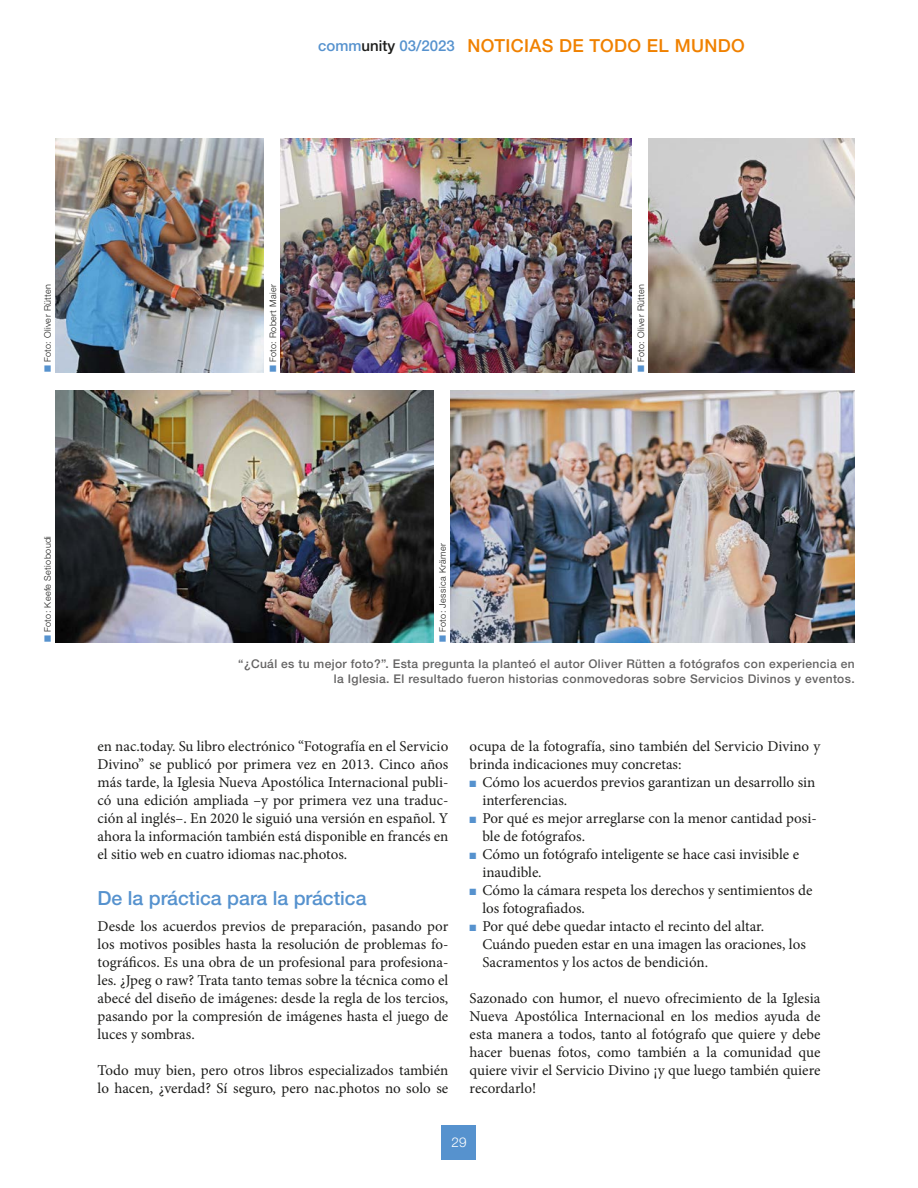
<style>
.page{position:relative;width:918px;height:1188px;background:#fff}
.page>*{position:absolute;margin:0;border:0;box-sizing:border-box;transform-origin:0 0}
.t1{font:500 19.5px "Helvetica Neue LTW1 G";color:#5692ce}
.t2{font:500 18px "Helvetica Neue LTW1 G";letter-spacing:.02em;color:#f08100}
.t3{font:15px/18px "Minion Pro";color:#1d1d1b}
.t4{font:300 13.5px "Helvetica Neue LTW1 G";color:#fff}
.t5{font:500 12px/14.4px "Helvetica Neue LTW1 G";letter-spacing:.03em;color:#646363;text-align:right}
.t6{font:300 9px "Helvetica Neue LTW1 G";letter-spacing:.04em;color:#1d1d1b}
.s1{color:#5692ce}
.s2{font-size:15px;color:#5692ce}
.s3{font-size:15px;color:#1d1d1b}
</style>
<div class="page">
<div style="left:442px;top:1125px;width:34px;height:34px;background:#5692ce"></div>
<img style="left:280px;top:138px;width:351px;height:234px">
<img style="left:55px;top:390px;width:378px;height:252px">
<img style="left:450px;top:390px;width:405px;height:252px">
<img style="left:55px;top:138px;width:208px;height:234px">
<img style="left:648px;top:138px;width:207px;height:234px">
<p class="t6" style="left:42px;top:372px;width:90px;rotate:-90deg"><span class="s1">■</span> Foto: Oliver Rütten</p>
<p class="t2" style="left:318px;top:35px;width:428px"><span class="s2">comm</span><span class="s3">unity</span> <span class="s2">03/2023</span> NOTICIAS DE TODO EL MUNDO</p>
<p class="t6" style="left:267px;top:372px;width:90px;rotate:-90deg"><span class="s1">■</span> Foto: Robert Maier</p>
<p class="t6" style="left:635px;top:372px;width:90px;rotate:-90deg"><span class="s1">■</span> Foto: Oliver Rütten</p>
<p class="t6" style="left:42px;top:642px;width:107px;rotate:-90deg"><span class="s1">■</span> Foto: Keefe Setioboudi</p>
<p class="t6" style="left:437px;top:642px;width:100px;rotate:-90deg"><span class="s1">■</span> Foto: Jessica Krämer</p>
<p class="t5" style="left:238px;top:657px;width:618px">“¿Cuál es tu mejor foto?”. Esta pregunta la planteó el autor Oliver Rütten a fotógrafos con experiencia en la Iglesia. El resultado fueron historias conmovedoras sobre Servicios Divinos y eventos.</p>
<p class="t3" style="left:98px;top:737px;width:352px;text-align:justify">en nac.today. Su libro electrónico “Fotografía en el Servicio Divino” se publicó por primera vez en 2013. Cinco años más tarde, la Iglesia Nueva Apostólica Internacional publi&shy;có una edición ampliada –y por primera vez una traduc&shy;ción al inglés–. En 2020 le siguió una versión en español. Y ahora la información también está disponible en francés en el sitio web en cuatro idiomas nac.photos.</p>
<h1 class="t1" style="left:98px;top:886px;width:271px">De la práctica para la práctica</h1>
<p class="t3" style="left:98px;top:917px;width:352px;text-align:justify">Desde los acuerdos previos de preparación, pasando por los motivos posibles hasta la resolución de problemas fo&shy;tográficos. Es una obra de un profesional para profesiona&shy;les. ¿Jpeg o raw? Trata tanto temas sobre la técnica como el abecé del diseño de imágenes: desde la regla de los tercios, pasando por la compresión de imágenes hasta el juego de luces y sombras.</p>
<p class="t3" style="left:98px;top:1061px;width:352px">Todo muy bien, pero otros libros especializados también lo hacen, ¿verdad? Sí seguro, pero nac.photos no solo se</p>
<p class="t3" style="left:470px;top:737px;width:352px">ocupa de la fotografía, sino también del Servicio Divino y brinda indicaciones muy concretas:</p>
<p class="t3" style="left:482px;top:773px;width:335px;text-indent:-13px"><span class="s1">■</span> Cómo los acuerdos previos garantizan un desarrollo sin interferencias.</p>
<p class="t3" style="left:482px;top:809px;width:336px;text-indent:-13px"><span class="s1">■</span> Por qué es mejor arreglarse con la menor cantidad posi&shy;ble de fotógrafos.</p>
<p class="t3" style="left:482px;top:845px;width:318px;text-indent:-13px"><span class="s1">■</span> Cómo un fotógrafo inteligente se hace casi invisible e inaudible.</p>
<p class="t3" style="left:482px;top:881px;width:332px;text-indent:-13px"><span class="s1">■</span> Cómo la cámara respeta los derechos y sentimientos de los fotografiados.</p>
<p class="t3" style="left:482px;top:917px;width:325px;text-indent:-13px"><span class="s1">■</span> Por qué debe quedar intacto el recinto del altar.<br>Cuándo pueden estar en una imagen las oraciones, los<br>Sacramentos y los actos de bendición.</p>
<p class="t3" style="left:470px;top:989px;width:352px;text-align:justify">Sazonado con humor, el nuevo ofrecimiento de la Iglesia Nueva Apostólica Internacional en los medios ayuda de esta manera a todos, tanto al fotógrafo que quiere y debe hacer buenas fotos, como también a la comunidad que quiere vivir el Servicio Divino ¡y que luego también quiere recordarlo!</p>
<p class="t4" style="left:451px;top:1134px;width:17px">29</p>
</div>
